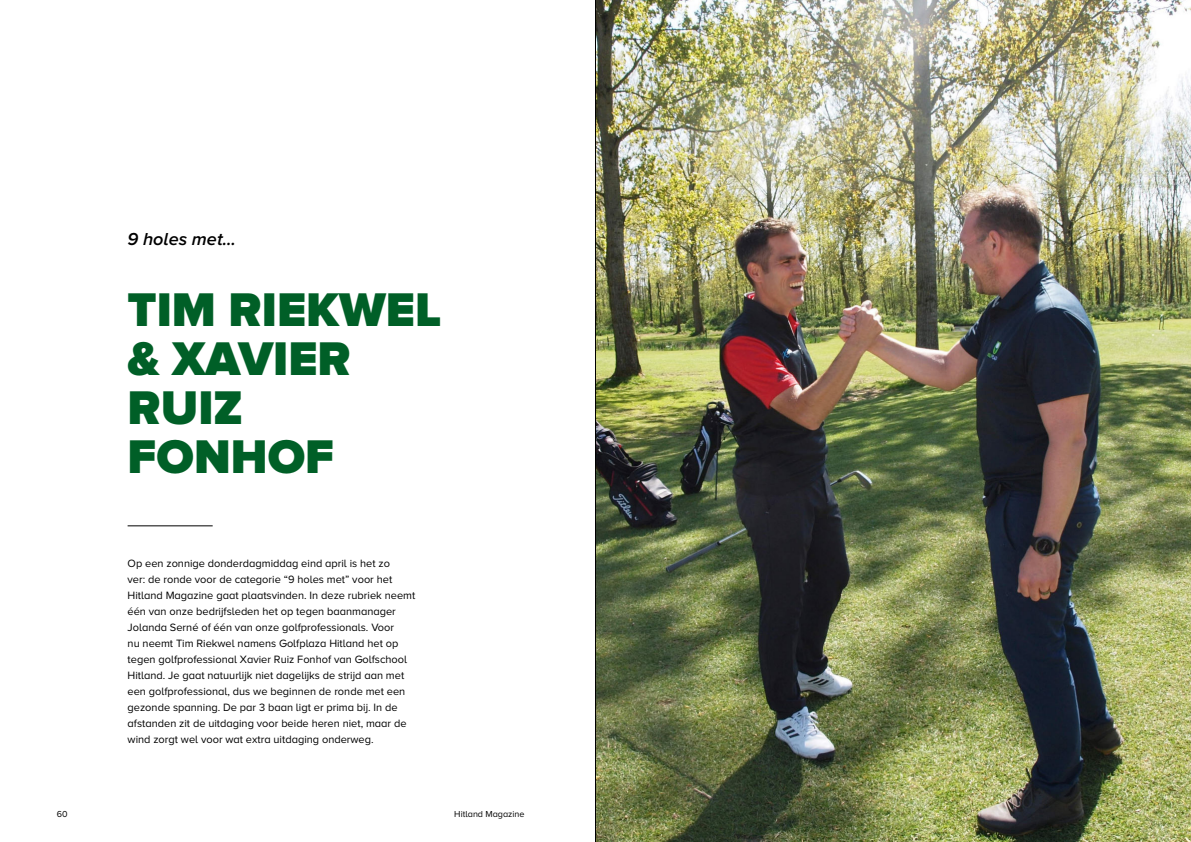
<style>
.page{position:relative;width:1191px;height:842px;background:#fff}
.page>*{position:absolute;margin:0;border:0;box-sizing:border-box;transform-origin:0 0}
.t1{font:900 49px/49px "Proxima Nova A";color:#005f27}
.t2{font:italic 600 18px "Proxima Nova A";color:#000}
.t3{font:11px/16px "Proxima Nova A";color:#000}
.t4{font:9px "Proxima Nova A";color:#000}
</style>
<div class="page">
<hr style="left:128px;top:525px;width:85px;height:1px;background:#000">
<img style="left:596px;top:0;width:594px;height:842px">
<hr style="left:595px;top:0;width:1px;height:842px;background:#000">
<p class="t4" style="left:57px;top:810px;width:12px">60</p>
<h2 class="t2" style="left:128px;top:232px;width:110px">9 holes met...</h2>
<h1 class="t1" style="left:128px;top:285px;width:315px">TIM RIEKWEL &amp; XAVIER<br>RUIZ<br>FONHOF</h1>
<p class="t3" style="left:128px;top:556px;width:289px">Op een zonnige donderdagmiddag eind april is het zo<br>ver: de ronde voor de categorie “9 holes met” voor het Hitland Magazine gaat plaatsvinden. In deze rubriek neemt één van onze bedrijfsleden het op tegen baanmanager Jolanda Serné of één van onze golfprofessionals. Voor<br>nu neemt Tim Riekwel namens Golfplaza Hitland het op tegen golfprofessional Xavier Ruiz Fonhof van Golfschool Hitland. Je gaat natuurlijk niet dagelijks de strijd aan met een golfprofessional, dus we beginnen de ronde met een gezonde spanning. De par 3 baan ligt er prima bij. In de afstanden zit de uitdaging voor beide heren niet, maar de wind zorgt wel voor wat extra uitdaging onderweg.</p>
<p class="t4" style="left:454px;top:810px;width:72px">Hitland Magazine</p>
</div>
